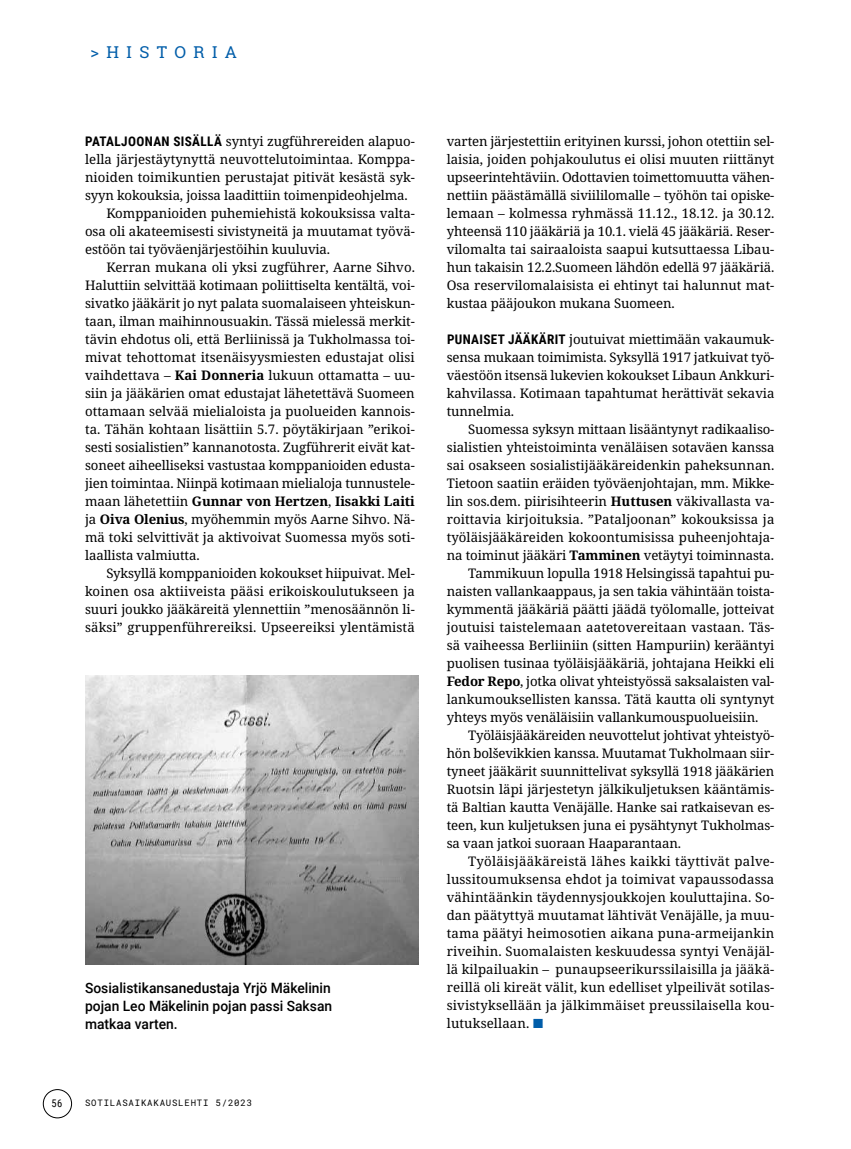
<style>
.page{position:relative;width:851px;height:1149px;background:#fff}
.page>*{position:absolute;margin:0;border:0;box-sizing:border-box;transform-origin:0 0}
.t1{font:16.5px "Roboto Slab";letter-spacing:.45em;color:#005da9}
.t2{font:500 14.25px/18px "Roboto";color:#000;text-align:justify}
.t3{font:13.2px/18px "Noto Serif";letter-spacing:-.005em;color:#000;text-align:justify}
.t4{font:13.2px "Noto Serif";letter-spacing:.015em;color:#000}
.t5{font:700 13.2px "Noto Serif";letter-spacing:-.005em;color:#000}
.t6{font:13.2px "Noto Serif";letter-spacing:.02em;color:#000}
.t7{font:10.5px "Roboto Condensed";color:#000}
.t8{font:9px "Roboto Mono";letter-spacing:.09em;color:#000}
.s1{font-family:"Roboto Condensed";font-weight:700}
.s2{font-weight:700}
.s3{font-weight:400}
.s4{color:#005da9}
</style>
<div class="page">
<img style="left:85px;top:675px;width:333px;height:289px">
<div style="left:43px;top:1088px;width:29px;height:29px;border:1px solid #000;border-radius:50%"></div>
<p class="t1" style="left:90px;top:41px;width:148px">&gt;HISTORIA</p>
<p class="t3" style="left:85px;top:132px;width:331px"><span class="s1">PATALJOONAN SISÄLLÄ</span> syntyi zugführereiden alapuo-</p>
<p class="t3" style="left:85px;top:150px;width:331px">lella järjestäytynyttä neuvottelutoimintaa. Komppa-</p>
<p class="t3" style="left:85px;top:168px;width:331px">nioiden toimikuntien perustajat pitivät kesästä syk-</p>
<p class="t3" style="left:85px;top:186px;width:324px">syyn kokouksia, joissa laadittiin toimenpideohjelma.</p>
<p class="t3" style="left:106px;top:204px;width:310px">Komppanioiden puhemiehistä kokouksissa valta-</p>
<p class="t3" style="left:85px;top:222px;width:331px">osa oli akateemisesti sivistyneitä ja muutamat työvä-</p>
<p class="t3" style="left:85px;top:240px;width:246px">estöön tai työväenjärjestöihin kuuluvia.</p>
<p class="t3" style="left:106px;top:258px;width:310px">Kerran mukana oli yksi zugführer, Aarne Sihvo.</p>
<p class="t3" style="left:85px;top:276px;width:331px">Haluttiin selvittää kotimaan poliittiselta kentältä, voi-</p>
<p class="t3" style="left:85px;top:294px;width:331px">sivatko jääkärit jo nyt palata suomalaiseen yhteiskun-</p>
<p class="t3" style="left:85px;top:312px;width:331px">taan, ilman maihinnousuakin. Tässä mielessä merkit-</p>
<p class="t3" style="left:85px;top:330px;width:331px">tävin ehdotus oli, että Berliinissä ja Tukholmassa toi-</p>
<p class="t3" style="left:85px;top:348px;width:331px">mivat tehottomat itsenäisyysmiesten edustajat olisi</p>
<p class="t3" style="left:85px;top:366px;width:331px">vaihdettava – <span class="s2">Kai Donneria</span> lukuun ottamatta – uu-</p>
<p class="t3" style="left:85px;top:384px;width:331px">siin ja jääkärien omat edustajat lähetettävä Suomeen</p>
<p class="t3" style="left:85px;top:402px;width:331px">ottamaan selvää mielialoista ja puolueiden kannois-</p>
<p class="t3" style="left:85px;top:420px;width:331px">ta. Tähän kohtaan lisättiin 5.7. pöytäkirjaan ”erikoi-</p>
<p class="t3" style="left:85px;top:438px;width:331px">sesti sosialistien” kannanotosta. Zugführerit eivät kat-</p>
<p class="t3" style="left:85px;top:456px;width:331px">soneet aiheelliseksi vastustaa komppanioiden edusta-</p>
<p class="t3" style="left:85px;top:474px;width:331px">jien toimintaa. Niinpä kotimaan mielialoja tunnustele-</p>
<p class="t5" style="left:85px;top:492px;width:331px"><span class="s3">maan lähetettiin</span> Gunnar von Hertzen<span class="s3">,</span> Iisakki Laiti</p>
<p class="t3" style="left:85px;top:510px;width:331px">ja <span class="s2">Oiva Olenius</span>, myöhemmin myös Aarne Sihvo. Nä-</p>
<p class="t3" style="left:85px;top:528px;width:331px">mä toki selvittivät ja aktivoivat Suomessa myös soti-</p>
<p class="t3" style="left:85px;top:546px;width:116px">laallista valmiutta.</p>
<p class="t3" style="left:106px;top:564px;width:310px">Syksyllä komppanioiden kokoukset hiipuivat. Mel-</p>
<p class="t3" style="left:85px;top:582px;width:331px">koinen osa aktiiveista pääsi erikoiskoulutukseen ja</p>
<p class="t3" style="left:85px;top:600px;width:331px">suuri joukko jääkäreitä ylennettiin ”menosäännön li-</p>
<p class="t3" style="left:85px;top:618px;width:331px">säksi” gruppenführereiksi. Upseereiksi ylentämistä</p>
<p class="t2" style="left:85px;top:977px;width:248px">Sosialistikansanedustaja Yrjö Mäkelinin pojan Leo Mäkelinin pojan passi Saksan matkaa varten.</p>
<p class="t7" style="left:52px;top:1095px;width:12px">56</p>
<p class="t8" style="left:85px;top:1096px;width:168px">SOTILASAIKAKAUSLEHTI 5/2023</p>
<p class="t3" style="left:446px;top:132px;width:329px">varten järjestettiin erityinen kurssi, johon otettiin sel&shy;laisia, joiden pohjakoulutus ei olisi muuten riittänyt upseerintehtäviin. Odottavien toimettomuutta vähen&shy;nettiin päästämällä siviililomalle – työhön tai opiske&shy;lemaan – kolmessa ryhmässä 11.12., 18.12. ja 30.12. yhteensä 110 jääkäriä ja 10.1. vielä 45 jääkäriä. Reser&shy;vilomalta tai sairaaloista saapui kutsuttaessa Libau&shy;hun takaisin 12.2.Suomeen lähdön edellä 97 jääkäriä.<br>Osa reservilomalaisista ei ehtinyt tai halunnut mat&shy;kustaa pääjoukon mukana Suomeen.</p>
<p class="t3" style="left:446px;top:330px;width:329px"><span class="s1">PUNAISET JÄÄKÄRIT</span> joutuivat miettimään vakaumuk&shy;sensa mukaan toimimista. Syksyllä 1917 jatkuivat työ&shy;väestöön itsensä lukevien kokoukset Libaun Ankkuri&shy;kahvilassa. Kotimaan tapahtumat herättivät sekavia tunnelmia.</p>
<p class="t3" style="left:468px;top:420px;width:308px">Suomessa syksyn mittaan lisääntynyt radikaaliso-</p>
<p class="t3" style="left:446px;top:438px;width:329px">sialistien yhteistoiminta venäläisen sotaväen kanssa</p>
<p class="t3" style="left:446px;top:456px;width:329px">sai osakseen sosialistijääkäreidenkin paheksunnan.</p>
<p class="t3" style="left:446px;top:474px;width:329px">Tietoon saatiin eräiden työväenjohtajan, mm. Mikke-</p>
<p class="t3" style="left:446px;top:492px;width:329px">lin sos.dem. piirisihteerin <span class="s2">Huttusen</span> väkivallasta va-</p>
<p class="t3" style="left:446px;top:510px;width:329px">roittavia kirjoituksia. ”Pataljoonan” kokouksissa ja</p>
<p class="t3" style="left:446px;top:528px;width:329px">työläisjääkäreiden kokoontumisissa puheenjohtaja-</p>
<p class="t3" style="left:446px;top:546px;width:329px">na toiminut jääkäri <span class="s2">Tamminen</span> vetäytyi toiminnasta.</p>
<p class="t3" style="left:468px;top:564px;width:308px">Tammikuun lopulla 1918 Helsingissä tapahtui pu-</p>
<p class="t3" style="left:446px;top:582px;width:329px">naisten vallankaappaus, ja sen takia vähintään toista-</p>
<p class="t3" style="left:446px;top:600px;width:329px">kymmentä jääkäriä päätti jäädä työlomalle, jotteivat</p>
<p class="t3" style="left:446px;top:618px;width:329px">joutuisi taistelemaan aatetovereitaan vastaan. Täs-</p>
<p class="t3" style="left:446px;top:636px;width:329px">sä vaiheessa Berliiniin (sitten Hampuriin) kerääntyi</p>
<p class="t3" style="left:446px;top:654px;width:329px">puolisen tusinaa työläisjääkäriä, johtajana Heikki eli</p>
<p class="t3" style="left:446px;top:672px;width:329px"><span class="s2">Fedor Repo</span>, jotka olivat yhteistyössä saksalaisten val-</p>
<p class="t3" style="left:446px;top:690px;width:329px">lankumouksellisten kanssa. Tätä kautta oli syntynyt</p>
<p class="t3" style="left:446px;top:708px;width:313px">yhteys myös venäläisiin vallankumouspuolueisiin.</p>
<p class="t3" style="left:468px;top:726px;width:308px">Työläisjääkäreiden neuvottelut johtivat yhteistyö-</p>
<p class="t3" style="left:446px;top:744px;width:329px">hön bolševikkien kanssa. Muutamat Tukholmaan siir-</p>
<p class="t3" style="left:446px;top:762px;width:329px">tyneet jääkärit suunnittelivat syksyllä 1918 jääkärien</p>
<p class="t3" style="left:446px;top:780px;width:329px">Ruotsin läpi järjestetyn jälkikuljetuksen kääntämis-</p>
<p class="t3" style="left:446px;top:798px;width:329px">tä Baltian kautta Venäjälle. Hanke sai ratkaisevan es-</p>
<p class="t3" style="left:446px;top:816px;width:329px">teen, kun kuljetuksen juna ei pysähtynyt Tukholmas-</p>
<p class="t3" style="left:446px;top:834px;width:236px">sa vaan jatkoi suoraan Haaparantaan.</p>
<p class="t6" style="left:468px;top:852px;width:308px">Työläisjääkäreistä lähes kaikki täyttivät palve-</p>
<p class="t3" style="left:446px;top:870px;width:329px">lussitoumuksensa ehdot ja toimivat vapaussodassa</p>
<p class="t3" style="left:446px;top:888px;width:329px">vähintäänkin täydennysjoukkojen kouluttajina. So-</p>
<p class="t3" style="left:446px;top:906px;width:329px">dan päätyttyä muutamat lähtivät Venäjälle, ja muu-</p>
<p class="t3" style="left:446px;top:924px;width:329px">tama päätyi heimosotien aikana puna-armeijankin</p>
<p class="t3" style="left:446px;top:942px;width:329px">riveihin. Suomalaisten keskuudessa syntyi Venäjäl-</p>
<p class="t3" style="left:446px;top:960px;width:329px">lä kilpailuakin – punaupseerikurssilaisilla ja jääkä-</p>
<p class="t3" style="left:446px;top:978px;width:329px">reillä oli kireät välit, kun edelliset ylpeilivät sotilas-</p>
<p class="t4" style="left:446px;top:996px;width:329px">sivistyksellään ja jälkimmäiset preussilaisella kou-</p>
<p class="t3" style="left:446px;top:1014px;width:98px">lutuksellaan. <span class="s4">■</span></p>
</div>
